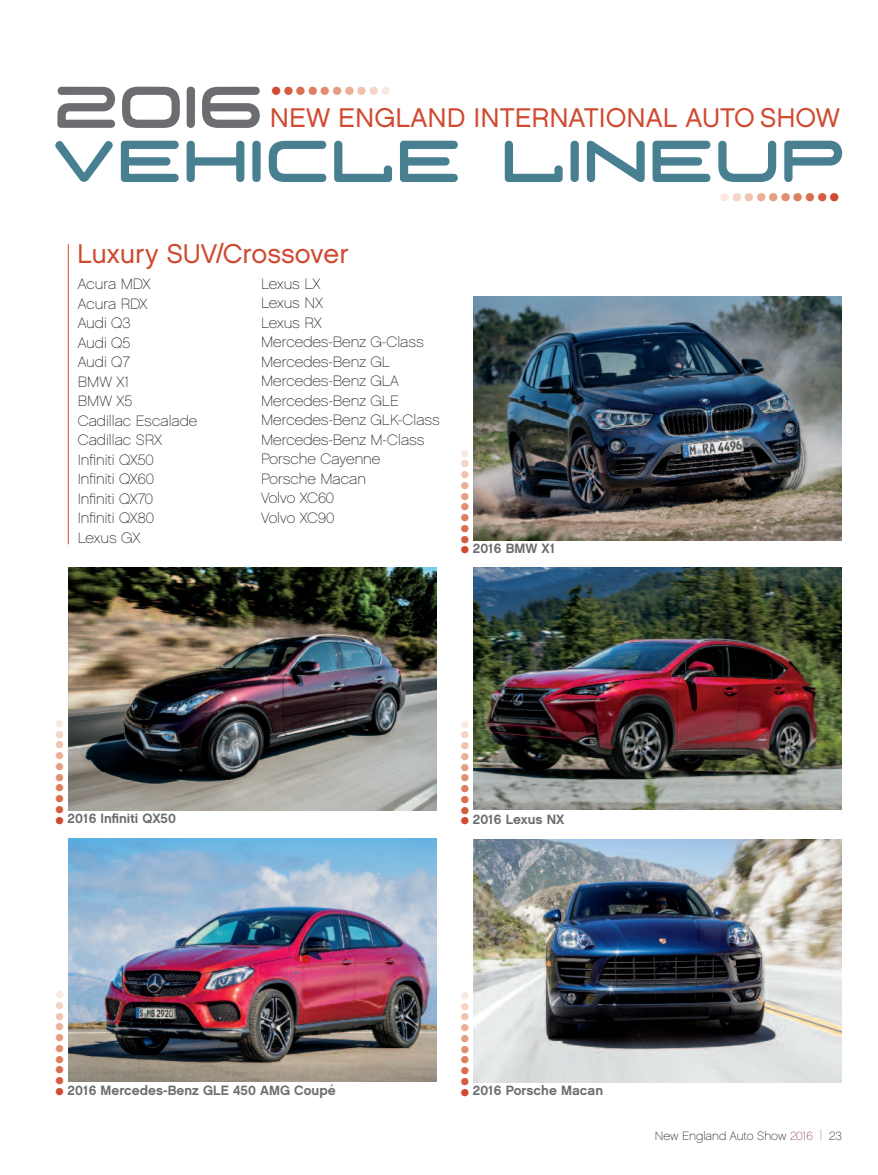
<style>
.page{position:relative;width:878px;height:1175px;background:#fff}
.page>*{position:absolute;margin:0;border:0;box-sizing:border-box;transform-origin:0 0}
.t1{font:140.55px "Fraulein";letter-spacing:.005em;color:#488091}
.t2{font:140.55px "Fraulein";color:#6c6d70}
.t3{font:39px "Chalet London Nineteen Sixty";color:#d04a31}
.t4{font:39px "Chalet London Nineteen Sixty";color:#f9e9e0}
.t5{font:34.35px "Chalet London Nineteen Sixty";color:#d04a31}
.t6{font:27px "Chalet London Nineteen Sixty";color:#d04a31}
.t7{font:15px/19.5px "Chalet Paris Nineteen Sixty";color:#231f20}
.t8{font:13.5px "Chalet New York Nineteen Sixty";color:#6c6d70}
.t9{font:12px "Chalet Paris Nineteen Sixty";color:#231f20}
.s1{color:#d45d3f}
.s2{color:#d96e4f}
.s3{color:#de7e60}
.s4{color:#e18e71}
.s5{color:#e59e83}
.s6{color:#eab097}
.s7{color:#f0c3ae}
.s8{color:#f3d4c5}
.s9{color:#f9e9e0}
.s10{color:#d04a31}
.s11{font-family:"Lucida Grande"}
.s12{color:#944152}
.s13{font-size:14.4px;color:#808285}
</style>
<div class="page">
<img style="left:473px;top:568px;width:368px;height:242px">
<img style="left:473px;top:839px;width:369px;height:243px">
<hr style="left:68px;top:244px;width:1px;height:300px;background:#d04a31">
<img style="left:68px;top:567px;width:368px;height:243px">
<img style="left:68px;top:838px;width:368px;height:243px">
<img style="left:473px;top:297px;width:368px;height:243px">
<h1 class="t2" style="left:51px;top:-52px;width:211px">2016</h1>
<h2 class="t3" style="left:270px;top:67px;width:123px">•<span class="s1">•</span><span class="s2">•</span><span class="s3">•</span><span class="s4">•</span><span class="s5">•</span><span class="s6">•</span><span class="s7">•</span><span class="s8">•</span><span class="s9">•</span></h2>
<h3 class="t6" style="left:270px;top:101px;width:571px">NEW ENGLAND INTERNATIONAL AUTO SHOW</h3>
<h1 class="t1" style="left:48px;top:2px;width:795px">VEHICLE LINEUP</h1>
<h3 class="t6" style="left:77px;top:237px;width:273px">Luxury SUV/Crossover</h3>
<p class="t7" style="left:78px;top:274px;width:121px">Acura MDx<br>Acura RDx<br>Audi Q3<br>Audi Q5<br>Audi Q7<br>BMW x1<br>BMW x5<br>Cadillac Escalade<br>Cadillac SRx<br>Infiniti Qx50<br>Infiniti Qx60<br>Infiniti Qx70<br>Infiniti Qx80<br>Lexus Gx</p>
<p class="t7" style="left:261px;top:274px;width:180px">Lexus Lx<br>Lexus Nx<br>Lexus Rx<br>Mercedes-Benz G-Class<br>Mercedes-Benz GL<br>Mercedes-Benz GLA<br>Mercedes-Benz GLE<br>Mercedes-Benz GLK-Class<br>Mercedes-Benz M-Class<br>Porsche Cayenne<br>Porsche Macan<br>Volvo xC60<br>Volvo xC90</p>
<h3 class="t5" style="left:444px;top:555px;width:109px;rotate:-90deg">•<span class="s1">•</span><span class="s2">•</span><span class="s3">•</span><span class="s4">•</span><span class="s5">•</span><span class="s6">•</span><span class="s7">•</span><span class="s8">•</span><span class="s9">•</span></h3>
<p class="t8" style="left:472px;top:540px;width:84px">2016 BMW X1</p>
<h3 class="t5" style="left:39px;top:825px;width:109px;rotate:-90deg">•<span class="s1">•</span><span class="s2">•</span><span class="s3">•</span><span class="s4">•</span><span class="s5">•</span><span class="s6">•</span><span class="s7">•</span><span class="s8">•</span><span class="s9">•</span></h3>
<p class="t8" style="left:68px;top:810px;width:110px">2016 Infiniti QX50</p>
<h3 class="t5" style="left:444px;top:826px;width:109px;rotate:-90deg">•<span class="s1">•</span><span class="s2">•</span><span class="s3">•</span><span class="s4">•</span><span class="s5">•</span><span class="s6">•</span><span class="s7">•</span><span class="s8">•</span><span class="s9">•</span></h3>
<p class="t8" style="left:472px;top:810px;width:93px">2016 Lexus NX</p>
<h2 class="t4" style="left:840px;top:220px;width:123px;rotate:-180deg">•<span class="s8">•</span><span class="s7">•</span><span class="s6">•</span><span class="s5">•</span><span class="s4">•</span><span class="s3">•</span><span class="s2">•</span><span class="s1">•</span><span class="s10">•</span></h2>
<h3 class="t5" style="left:39px;top:1096px;width:109px;rotate:-90deg">•<span class="s1">•</span><span class="s2">•</span><span class="s3">•</span><span class="s4">•</span><span class="s5">•</span><span class="s6">•</span><span class="s7">•</span><span class="s8">•</span><span class="s9">•</span></h3>
<p class="t8" style="left:68px;top:1081px;width:275px">2016 Mercedes-Benz GLE 450 AMG Coupe<span class="s11">́</span></p>
<h3 class="t5" style="left:444px;top:1097px;width:109px;rotate:-90deg">•<span class="s1">•</span><span class="s2">•</span><span class="s3">•</span><span class="s4">•</span><span class="s5">•</span><span class="s6">•</span><span class="s7">•</span><span class="s8">•</span><span class="s9">•</span></h3>
<p class="t8" style="left:473px;top:1082px;width:132px">2016 Porsche Macan</p>
<p class="t9" style="left:654px;top:1128px;width:189px">New England Auto Show <span class="s12">2016</span> <span class="s13">|</span> 23</p>
</div>
